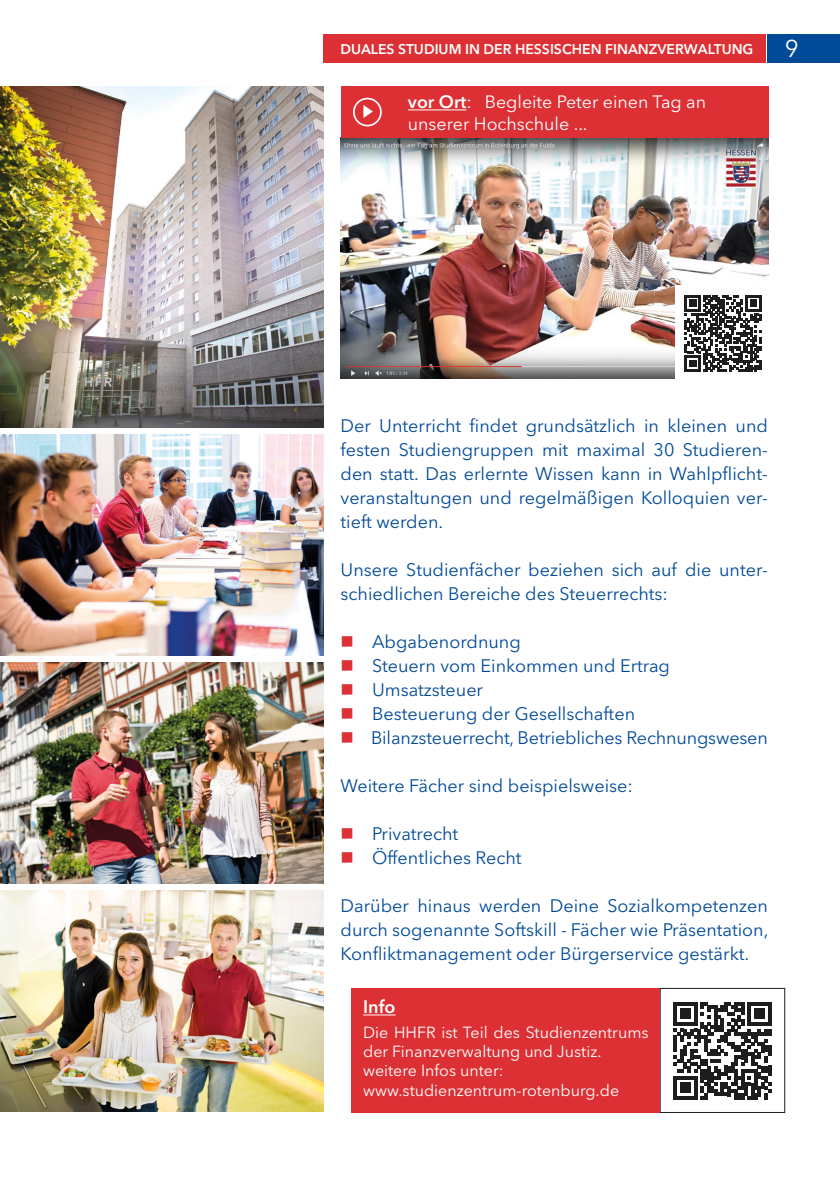
<style>
.page{position:relative;width:840px;height:1191px;background:#fff}
.page>*{position:absolute;margin:0;border:0;box-sizing:border-box;transform-origin:0 0}
.t1{font:24px "Avenir Next LT Pro";color:#fff}
.t2{font:18px/24px "Avenir Next LT Pro";color:#004a97;text-align:justify}
.t3{font:600 18px "Avenir Next LT Pro";color:#fff}
.t4{font:17.8px/21.4px "Avenir Next LT Pro";color:#fff}
.t5{font:16px/19.2px "Avenir Next LT Pro";color:#fff}
.t6{font:600 14px "Avenir Next LT Pro";color:#fff}
.s1{font-weight:600}
.s2{color:#dc3035}
</style>
<div class="page">
<img style="left:0;top:890px;width:323px;height:221px">
<img style="left:0;top:662px;width:323px;height:221px">
<img style="left:0;top:434px;width:323px;height:221px">
<svg style="left:673px;top:1002px;width:97px;height:97px"></svg>
<img style="left:340px;top:138px;width:428px;height:240px">
<div style="left:340px;top:87px;width:428px;height:51px;background:#dc3035"></div>
<hr style="left:407px;top:109px;width:59px;height:1px;background:#fff">
<div style="left:351px;top:988px;width:308px;height:124px;background:#dc3035"></div>
<hr style="left:363px;top:1014px;width:32px;height:1px;background:#fff">
<img style="left:0;top:87px;width:323px;height:340px">
<div style="left:353px;top:98px;width:28px;height:28px;border:2px solid #fff;border-radius:50%"></div>
<svg style="left:363px;top:105px;width:9px;height:13px"></svg>
<div style="left:767px;top:34px;width:72px;height:28px;background:#004a97"></div>
<div style="left:323px;top:34px;width:442px;height:28px;background:#dc3035"></div>
<div style="left:675px;top:286px;width:95px;height:95px;background:#fff"></div>
<svg style="left:684px;top:295px;width:77px;height:77px"></svg>
<p class="t6" style="left:340px;top:40px;width:414px">DUALES STUDIUM IN DER HESSISCHEN FINANZVERWALTUNG</p>
<h1 class="t1" style="left:784px;top:35px;width:15px">9</h1>
<p class="t4" style="left:407px;top:91px;width:299px"><span class="s1">vor Ort</span>: Begleite Peter einen Tag an unserer Hochschule ...</p>
<p class="t2" style="left:340px;top:414px;width:428px">Der Unterricht findet grundsätzlich in kleinen und festen Studiengruppen mit maximal 30 Studieren&shy;den statt. Das erlernte Wissen kann in Wahlpflicht&shy;veranstaltungen und regelmäßigen Kolloquien ver&shy;tieft werden.</p>
<p class="t2" style="left:340px;top:558px;width:428px">Unsere Studienfächer beziehen sich auf die unter&shy;schiedlichen Bereiche des Steuerrechts:</p>
<p class="t2" style="left:340px;top:630px;width:182px"><span class="s2">■</span> Abgabenordnung</p>
<p class="t2" style="left:340px;top:654px;width:331px"><span class="s2">■</span> Steuern vom Einkommen und Ertrag</p>
<p class="t2" style="left:340px;top:678px;width:144px"><span class="s2">■</span> Umsatzsteuer</p>
<p class="t2" style="left:340px;top:702px;width:296px"><span class="s2">■</span> Besteuerung der Gesellschaften</p>
<p class="t2" style="left:340px;top:726px;width:428px"><span class="s2">■</span> Bilanzsteuerrecht, Betriebliches Rechnungswesen</p>
<p class="t2" style="left:340px;top:774px;width:294px">Weitere Fächer sind beispielsweise:</p>
<p class="t2" style="left:340px;top:822px;width:119px"><span class="s2">■</span> Privatrecht</p>
<p class="t2" style="left:340px;top:846px;width:182px"><span class="s2">■</span> Öffentliches Recht</p>
<p class="t2" style="left:340px;top:894px;width:429px">Darüber hinaus werden Deine Sozialkompetenzen durch sogenannte Softskill - Fächer wie Präsentation, Konfliktmanagement oder Bürgerservice gestärkt.</p>
<p class="t3" style="left:363px;top:996px;width:34px">Info</p>
<p class="t5" style="left:363px;top:1022px;width:287px">Die HHFR ist Teil des Studienzentrums der Finanzverwaltung und Justiz. weitere Infos unter: www.studienzentrum-rotenburg.de</p>
</div>
